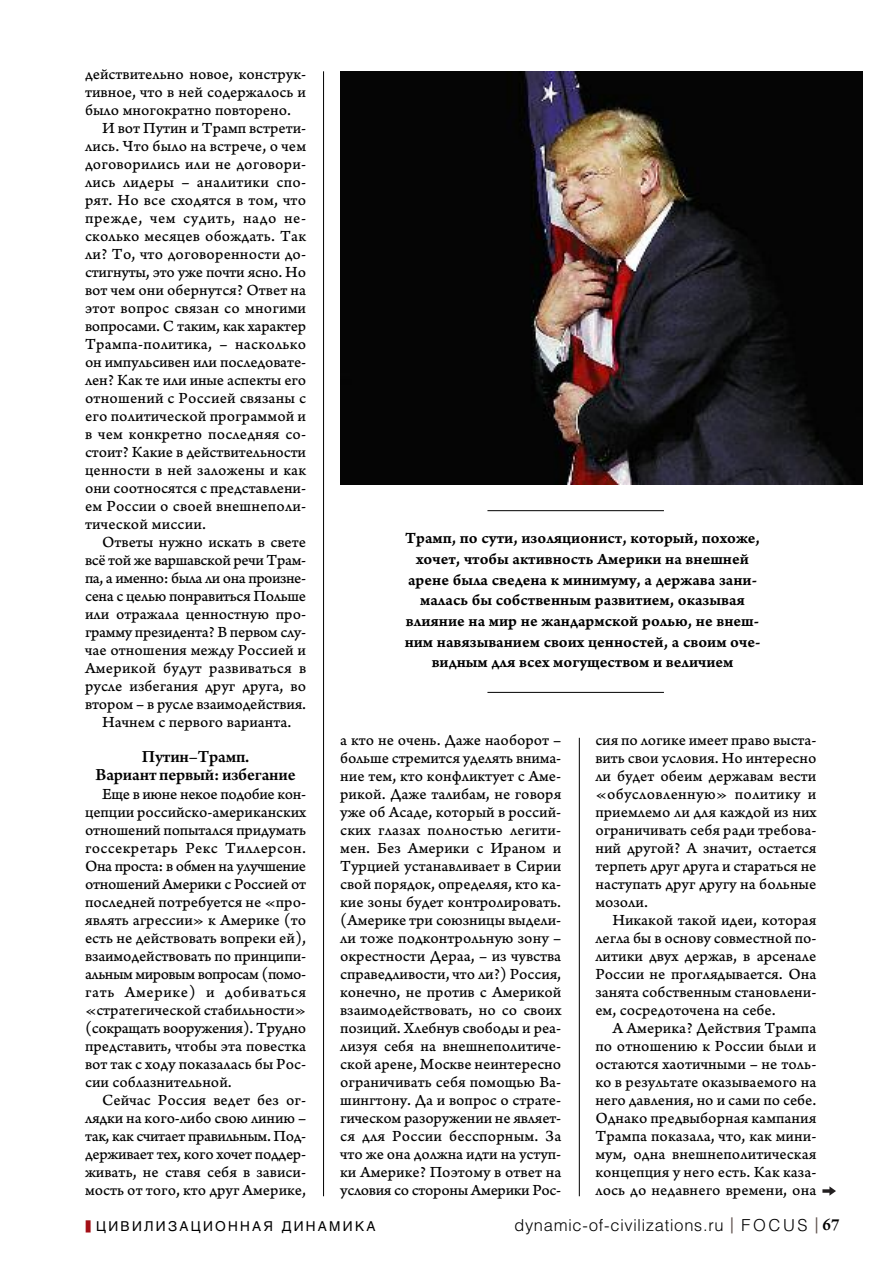
<style>
.page{position:relative;width:893px;height:1263px;background:#fff}
.page>*{position:absolute;margin:0;border:0;box-sizing:border-box;transform-origin:0 0}
.t1{font:600 18px/17.5px "Arno Pro";letter-spacing:-.01em;color:#000;text-align:center}
.t2{font:16.5px/20.7px "Arno Pro Smbd Caption";color:#000;text-align:center}
.t3{font:300 16.5px "Helios";letter-spacing:.045em;color:#000}
.t4{font:16.2px/18px "Arno Pro Caption";color:#000;text-align:justify}
.t5{font:16.2px "Arno Pro Caption";letter-spacing:-.02em;color:#000}
.t6{font:16.2px "Arno Pro Caption";letter-spacing:-.03em;color:#000}
.t7{font:16.2px "Arno Pro Caption";letter-spacing:-.025em;color:#000}
.t8{font:16.2px "Arno Pro Caption";letter-spacing:.035em;color:#000}
.t9{font:13.5px "Helios";letter-spacing:.17em;color:#000}
.s1{color:#a40e16}
.s2{font-weight:400;font-size:21px;color:#60534f}
.s3{font-family:"Arno Pro";font-weight:600;font-size:18px}
</style>
<div class="page">
<hr style="left:579px;top:738px;width:1px;height:458px;background:#000">
<img style="left:340px;top:72px;width:522px;height:413px">
<hr style="left:487px;top:510px;width:177px;height:1px;background:#000">
<hr style="left:487px;top:692px;width:177px;height:1px;background:#000">
<hr style="left:323px;top:71px;width:1px;height:1125px;background:#000">
<svg style="left:822px;top:1186px;width:14px;height:10px"></svg>
<p class="t4" style="left:85px;top:66px;width:223px">действительно новое, конструк-</p>
<p class="t4" style="left:85px;top:84px;width:223px">тивное, что в ней содержалось и</p>
<p class="t4" style="left:85px;top:102px;width:208px">было многократно повторено.</p>
<p class="t4" style="left:102px;top:120px;width:206px">И вот Путин и Трамп встрети-</p>
<p class="t4" style="left:85px;top:138px;width:223px">лись. Что было на встрече, о чем</p>
<p class="t4" style="left:85px;top:156px;width:223px">договорились или не договори-</p>
<p class="t4" style="left:85px;top:174px;width:223px">лись лидеры – аналитики спо-</p>
<p class="t4" style="left:85px;top:192px;width:223px">рят. Но все сходятся в том, что</p>
<p class="t8" style="left:85px;top:212px;width:223px">прежде, чем судить, надо не-</p>
<p class="t4" style="left:85px;top:228px;width:223px">сколько месяцев обождать. Так</p>
<p class="t4" style="left:85px;top:246px;width:223px">ли? То, что договоренности до-</p>
<p class="t4" style="left:85px;top:264px;width:223px">стигнуты, это уже почти ясно. Но</p>
<p class="t4" style="left:85px;top:282px;width:223px">вот чем они обернутся? Ответ на</p>
<p class="t4" style="left:85px;top:300px;width:223px">этот вопрос связан со многими</p>
<p class="t4" style="left:85px;top:318px;width:223px">вопросами. С таким, как характер</p>
<p class="t4" style="left:85px;top:336px;width:223px">Трампа-политика, – насколько</p>
<p class="t4" style="left:85px;top:354px;width:223px">он импульсивен или последовате-</p>
<p class="t4" style="left:85px;top:372px;width:223px">лен? Как те или иные аспекты его</p>
<p class="t4" style="left:85px;top:390px;width:223px">отношений с Россией связаны с</p>
<p class="t4" style="left:85px;top:408px;width:223px">его политической программой и</p>
<p class="t4" style="left:85px;top:426px;width:223px">в чем конкретно последняя со-</p>
<p class="t4" style="left:85px;top:444px;width:223px">стоит? Какие в действительности</p>
<p class="t4" style="left:85px;top:462px;width:223px">ценности в ней заложены и как</p>
<p class="t4" style="left:85px;top:480px;width:223px">они соотносятся с представлени-</p>
<p class="t4" style="left:85px;top:498px;width:223px">ем России о своей внешнеполи-</p>
<p class="t4" style="left:85px;top:516px;width:122px">тической миссии.</p>
<p class="t4" style="left:102px;top:534px;width:206px">Ответы нужно искать в свете</p>
<p class="t7" style="left:85px;top:554px;width:223px">всё той же варшавской речи Трам-</p>
<p class="t6" style="left:85px;top:572px;width:223px">па, а именно: была ли она произне-</p>
<p class="t5" style="left:85px;top:590px;width:223px">сена с целью понравиться Польше</p>
<p class="t4" style="left:85px;top:606px;width:223px">или отражала ценностную про-</p>
<p class="t5" style="left:85px;top:626px;width:223px">грамму президента? В первом слу-</p>
<p class="t4" style="left:85px;top:642px;width:223px">чае отношения между Россией и</p>
<p class="t4" style="left:85px;top:660px;width:223px">Америкой будут развиваться в</p>
<p class="t4" style="left:85px;top:678px;width:223px">русле избегания друг друга, во</p>
<p class="t4" style="left:85px;top:696px;width:223px">втором – в русле взаимодействия.</p>
<p class="t4" style="left:102px;top:714px;width:191px">Начнем с первого варианта.</p>
<p class="t1" style="left:96px;top:750px;width:202px">Путин–Трамп.<br>Вариант первый: избегание</p>
<p class="t4" style="left:85px;top:786px;width:223px;text-indent:17px">Еще в июне некое подобие кон&shy;цепции российско-американских отношений попытался придумать госсекретарь Рекс Тиллерсон.<br>Она проста: в обмен на улучшение отношений Америки с Россией от последней потребуется не «про&shy;являть агрессии» к Америке (то есть не действовать вопреки ей), взаимодействовать по принципи&shy;альным мировым вопросам (помо&shy;гать Америке) и добиваться «стратегической стабильности» (сокращать вооружения). Трудно представить, чтобы эта повестка вот так с ходу показалась бы Рос&shy;сии соблазнительной.</p>
<p class="t4" style="left:85px;top:1092px;width:223px;text-indent:17px">Сейчас Россия ведет без ог&shy;лядки на кого-либо свою линию – так, как считает правильным. Под&shy;держивает тех, кого хочет поддер&shy;живать, не ставя себя в зависи&shy;мость от того, кто друг Америке,</p>
<p class="t2" style="left:405px;top:530px;width:357px">Трамп, по сути, изоляционист, который, похоже, хочет, чтобы активность Америки на внешней арене была сведена к минимуму, а держава зани&shy;малась бы собственным развитием, оказывая влияние на мир не жандармской ролью, не внеш&shy;ним навязыванием своих ценностей, а своим оче&shy;видным для всех могуществом и величием</p>
<p class="t4" style="left:340px;top:732px;width:223px">а кто не очень. Даже наоборот – больше стремится уделять внима&shy;ние тем, кто конфликтует с Аме&shy;рикой. Даже талибам, не говоря уже об Асаде, который в россий&shy;ских глазах полностью легити&shy;мен. Без Америки с Ираном и Турцией устанавливает в Сирии свой порядок, определяя, кто ка&shy;кие зоны будет контролировать. (Америке три союзницы выдели&shy;ли тоже подконтрольную зону – окрестности Дераа, – из чувства справедливости, что ли?) Россия, конечно, не против с Америкой взаимодействовать, но со своих позиций. Хлебнув свободы и реа&shy;лизуя себя на внешнеполитиче&shy;ской арене, Москве неинтересно ограничивать себя помощью Ва&shy;шингтону. Да и вопрос о страте&shy;гическом разоружении не являет&shy;ся для России бесспорным. За что же она должна идти на уступ&shy;ки Америке? Поэтому в ответ на условия со стороны Америки Рос-</p>
<p class="t4" style="left:595px;top:732px;width:223px">сия по логике имеет право выста&shy;вить свои условия. Но интересно ли будет обеим державам вести «обусловленную» политику и приемлемо ли для каждой из них ограничивать себя ради требова&shy;ний другой? А значит, остается терпеть друг друга и стараться не наступать друг другу на больные мозоли.</p>
<p class="t4" style="left:595px;top:912px;width:223px;text-indent:17px">Никакой такой идеи, которая легла бы в основу совместной по&shy;литики двух держав, в арсенале России не проглядывается. Она занята собственным становлени&shy;ем, сосредоточена на себе.</p>
<p class="t4" style="left:595px;top:1020px;width:223px;text-indent:17px">А Америка? Действия Трампа по отношению к России были и остаются хаотичными – не толь&shy;ко в результате оказываемого на него давления, но и сами по себе.<br>Однако предвыборная кампания Трампа показала, что, как мини&shy;мум, одна внешнеполитическая концепция у него есть. Как каза&shy;лось до недавнего времени, она</p>
<p class="t9" style="left:85px;top:1221px;width:292px"><span class="s1">■</span> ЦИВИЛИЗАЦИОННАЯ ДИНАМИКА</p>
<p class="t3" style="left:515px;top:1219px;width:327px">dynamic-of-civilizations.ru <span class="s2">|</span> F O C U S <span class="s2">|</span> <span class="s3">67</span></p>
</div>
